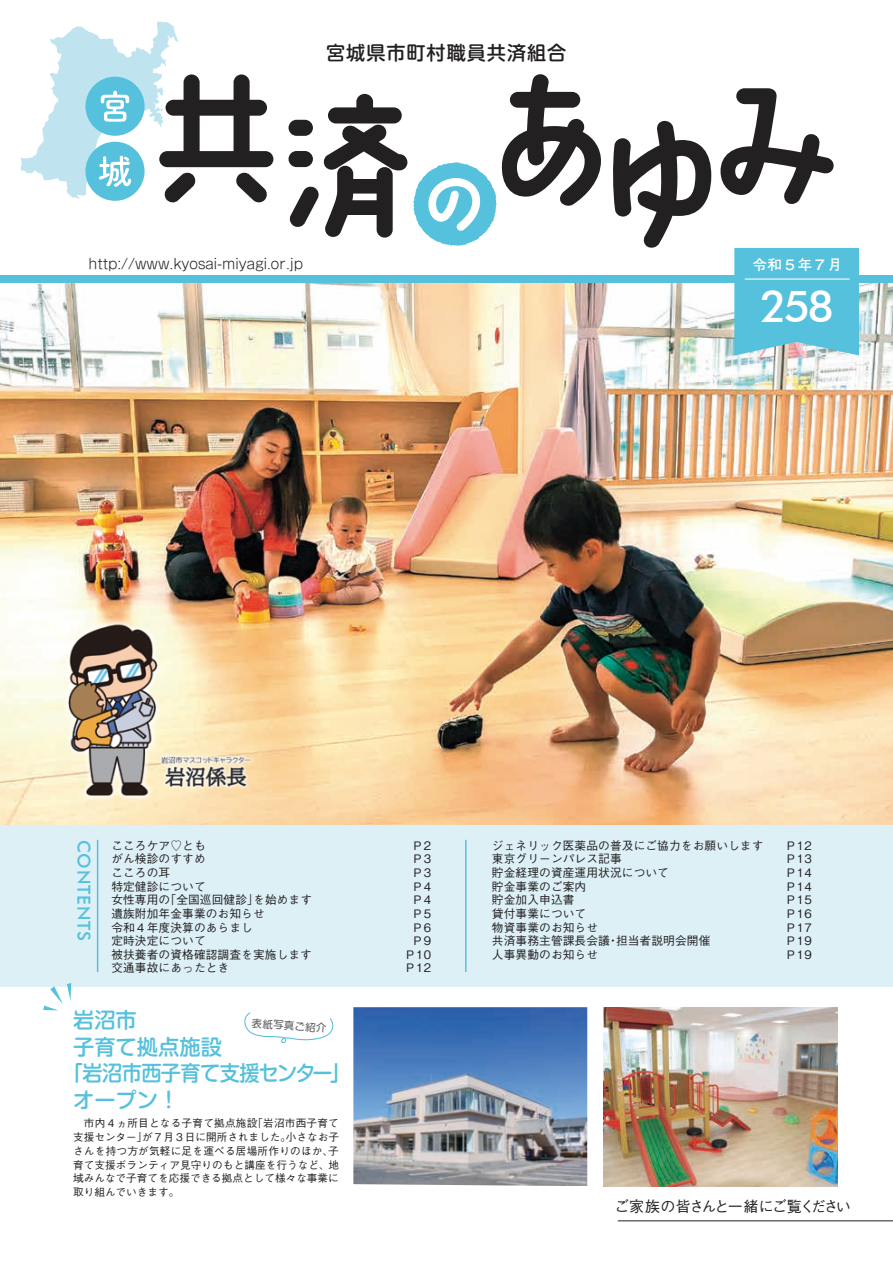
<style>
.page{position:relative;width:893px;height:1263px;background:#fff}
.page>*{position:absolute;margin:0;border:0;box-sizing:border-box;transform-origin:0 0}
.t1{font:500 44.1px "Futura BT";color:#fff}
.t2{font:500 21.3px "Shin M Go Pro";letter-spacing:-.03em;color:#55c1dc;scale:.95 1}
.t3{font:500 21.3px "Shin M Go Pro";letter-spacing:-.03em;color:#55c1dc}
.t4{font:500 21.3px "Shin M Go Pro";color:#55c1dc}
.t5{font:500 19.2px "Shin M Go Pro";letter-spacing:.05em;color:#232021}
.t6{font:500 18px "Futura BT";letter-spacing:.05em;color:#55c1dc}
.t7{font:500 15px "Gothic BBB Pr 5";letter-spacing:-.1em;color:#232021}
.t8{font:700 14.4px "Futo Go B101 Pr 5";letter-spacing:.05em;color:#fff}
.t9{font:300 13.8px "Shin M Go Pro";color:#232021}
.t10{font:500 11.7px "Gothic BBB Pr 5";letter-spacing:.01em;color:#232021}
.t11{font:500 10.65px/13.8px "Gothic BBB Pr 5";color:#232021;text-align:justify}
.t12{font:10.35px "Shin M Go Pro";color:#58595b}
</style>
<div class="page">
<img style="left:0;top:282px;width:893px;height:543px">
<hr style="left:618px;top:1220px;width:275px;height:1px;background:#232021">
<img style="left:353px;top:1007px;width:234px;height:179px">
<img style="left:603px;top:1007px;width:234px;height:179px">
<svg style="left:244px;top:1012px;width:90px;height:31px"></svg>
<div style="left:0;top:825px;width:893px;height:161px;background:#ddf0f6"></div>
<svg style="left:43px;top:983px;width:28px;height:27px"></svg>
<hr style="left:465px;top:840px;width:2px;height:132px;background:#55c1dc">
<hr style="left:97px;top:840px;width:1px;height:132px;background:#55c1dc">
<div style="left:0;top:275px;width:893px;height:7px;background:#55c1dc"></div>
<svg style="left:734px;top:248px;width:125px;height:107px;background:#5dc1db"></svg>
<hr style="left:745px;top:278px;width:105px;height:2px;background:#fff">
<svg style="left:20px;top:21px;width:253px;height:182px"></svg>
<svg style="left:289px;top:94px;width:118px;height:144px"></svg>
<svg style="left:413px;top:74px;width:188px;height:172px"></svg>
<svg style="left:613px;top:120px;width:98px;height:128px"></svg>
<svg style="left:720px;top:88px;width:114px;height:116px"></svg>
<img style="left:165px;top:748px;width:92px;height:46px">
<img style="left:59px;top:619px;width:106px;height:183px">
<h3 class="t5" style="left:326px;top:37px;width:242px">宮城県市町村職員共済組合</h3>
<p class="t9" style="left:88px;top:253px;width:216px">http://www.kyosai-miyagi.or.jp</p>
<p class="t8" style="left:753px;top:253px;width:91px">令和５年７月</p>
<h1 class="t1" style="left:760px;top:279px;width:75px">258</h1>
<h3 class="t6" style="left:95px;top:839px;width:103px;rotate:90deg">CONTENTS</h3>
<p class="t10" style="left:111px;top:836px;width:96px">こころケア♡とも</p>
<p class="t10" style="left:412px;top:836px;width:21px">Ｐ2</p>
<p class="t10" style="left:111px;top:850px;width:96px">がん検診のすすめ</p>
<p class="t10" style="left:412px;top:850px;width:21px">Ｐ3</p>
<p class="t10" style="left:111px;top:863px;width:60px">こころの耳</p>
<p class="t10" style="left:412px;top:863px;width:21px">Ｐ3</p>
<p class="t10" style="left:111px;top:877px;width:96px">特定健診について</p>
<p class="t10" style="left:412px;top:877px;width:21px">Ｐ4</p>
<p class="t10" style="left:111px;top:890px;width:202px">女性専用の「全国巡回健診」を始めます</p>
<p class="t10" style="left:412px;top:890px;width:21px">Ｐ4</p>
<p class="t10" style="left:111px;top:904px;width:155px">遺族附加年金事業のお知らせ</p>
<p class="t10" style="left:412px;top:904px;width:21px">Ｐ5</p>
<p class="t10" style="left:111px;top:918px;width:143px">令和４年度決算のあらまし</p>
<p class="t10" style="left:412px;top:918px;width:21px">Ｐ6</p>
<p class="t10" style="left:111px;top:931px;width:96px">定時決定について</p>
<p class="t10" style="left:412px;top:931px;width:21px">Ｐ9</p>
<p class="t10" style="left:111px;top:945px;width:202px">被扶養者の資格確認調査を実施します</p>
<p class="t10" style="left:404px;top:945px;width:28px">Ｐ10</p>
<p class="t10" style="left:111px;top:958px;width:119px">交通事故にあったとき</p>
<p class="t10" style="left:404px;top:958px;width:28px">Ｐ12</p>
<h2 class="t3" style="left:73px;top:1003px;width:65px">岩沼市</h2>
<h2 class="t4" style="left:73px;top:1029px;width:150px">子育て拠点施設</h2>
<h2 class="t2" style="left:63px;top:1056px;width:303px">「岩沼市西子育て支援センター」</h2>
<h2 class="t3" style="left:73px;top:1082px;width:108px">オープン！</h2>
<p class="t12" style="left:252px;top:1015px;width:76px;rotate:4deg">表紙写真ご紹介</p>
<p class="t11" style="left:73px;top:1115px;width:267px">　市内４ヵ所目となる子育て拠点施設「岩沼市西子育て支援センター」が７月３日に開所されました。小さなお子さんを持つ方が気軽に足を運べる居場所作りのほか、子育て支援ボランティア見守りのもと講座を行うなど、地域みんなで子育てを応援できる拠点として様々な事業に取り組んでいきます。</p>
<p class="t10" style="left:492px;top:836px;width:273px">ジェネリック医薬品の普及にご協力をお願いします</p>
<p class="t10" style="left:785px;top:836px;width:28px">Ｐ12</p>
<p class="t10" style="left:492px;top:850px;width:131px">東京グリーンパレス記事</p>
<p class="t10" style="left:785px;top:850px;width:28px">Ｐ13</p>
<p class="t10" style="left:492px;top:863px;width:179px">貯金経理の資産運用状況について</p>
<p class="t10" style="left:785px;top:863px;width:28px">Ｐ14</p>
<p class="t10" style="left:492px;top:877px;width:96px">貯金事業のご案内</p>
<p class="t10" style="left:785px;top:877px;width:28px">Ｐ14</p>
<p class="t10" style="left:492px;top:890px;width:84px">貯金加入申込書</p>
<p class="t10" style="left:785px;top:890px;width:28px">Ｐ15</p>
<p class="t10" style="left:492px;top:904px;width:96px">貸付事業について</p>
<p class="t10" style="left:785px;top:904px;width:28px">Ｐ16</p>
<p class="t10" style="left:492px;top:918px;width:108px">物資事業のお知らせ</p>
<p class="t10" style="left:785px;top:918px;width:28px">Ｐ17</p>
<p class="t10" style="left:492px;top:931px;width:220px">共済事務主管課長会議・担当者説明会開催</p>
<p class="t10" style="left:785px;top:931px;width:28px">Ｐ19</p>
<p class="t10" style="left:492px;top:945px;width:108px">人事異動のお知らせ</p>
<p class="t10" style="left:785px;top:945px;width:28px">Ｐ19</p>
<p class="t7" style="left:614px;top:1194px;width:238px">ご家族の皆さんと一緒にご覧ください</p>
</div>
